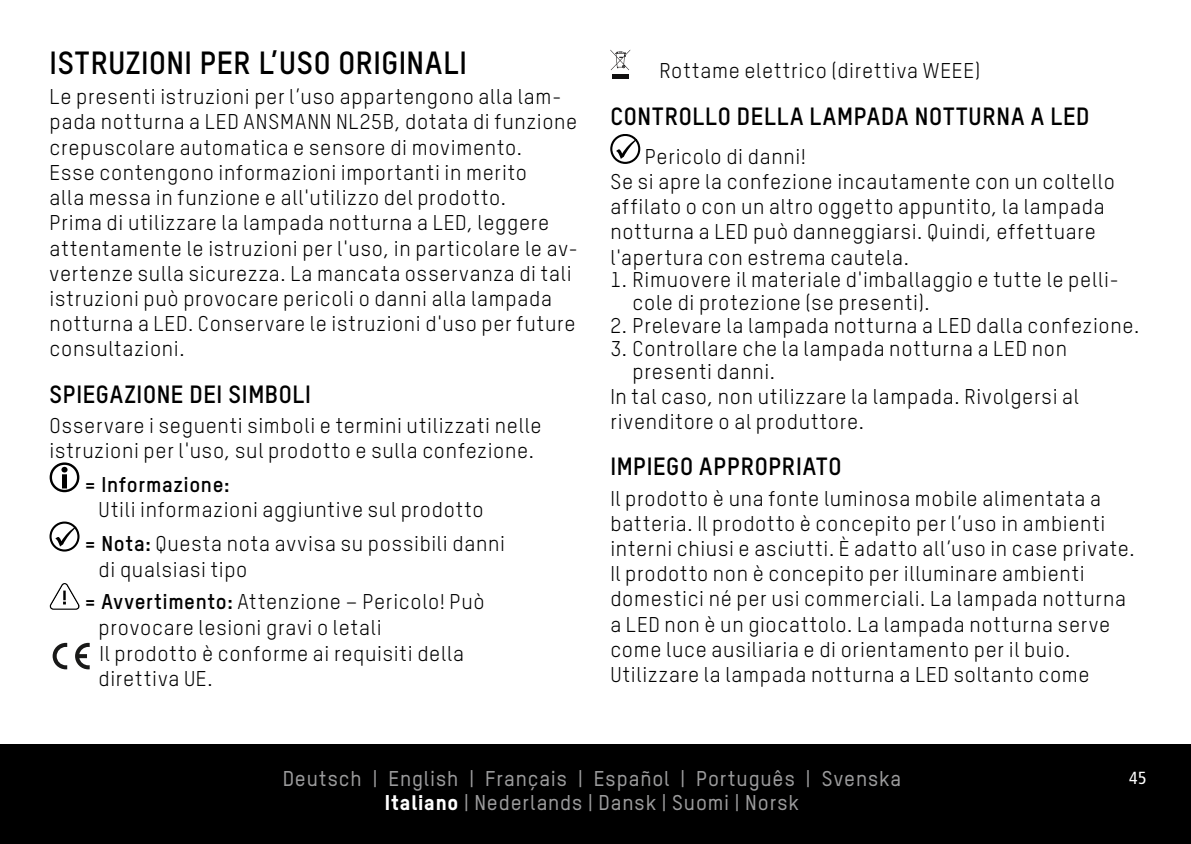
<style>
.page{position:relative;width:1191px;height:844px;background:#fff}
.page>*{position:absolute;margin:0;border:0;box-sizing:border-box;transform-origin:0 0}
.t1{font:700 31.5px "TSTARPRO";letter-spacing:.02em;color:#000}
.t2{font:700 24.5px "TSTARPRO";letter-spacing:.03em;color:#000}
.t3{font:21px/25.2px "TSTARPRO";letter-spacing:.035em;color:#000}
.t4{font:500 21px/24.5px "TSTARPRO";letter-spacing:.04em;color:#9c9c9d;text-align:center}
.t5{font:700 21px "TSTARPRO";letter-spacing:.035em;color:#000}
.t6{font:condensed 17.5px "Frutiger LT Std";color:#fff}
.s1{font-weight:700}
.s2{font-weight:800;color:#fff}
</style>
<div class="page">
<div style="left:0;top:744px;width:1191px;height:99px;background:#000"></div>
<svg style="left:50px;top:462px;width:29px;height:30px"></svg>
<svg style="left:50px;top:521px;width:29px;height:30px"></svg>
<svg style="left:50px;top:583px;width:29px;height:26px"></svg>
<svg style="left:53px;top:642px;width:14px;height:27px"></svg>
<svg style="left:75px;top:642px;width:15px;height:27px"></svg>
<svg style="left:610px;top:50px;width:20px;height:20px"></svg>
<hr style="left:612px;top:74px;width:16px;height:4px;background:#100f0f">
<svg style="left:610px;top:134px;width:30px;height:30px"></svg>
<h1 class="t1" style="left:50px;top:41px;width:419px">ISTRUZIONI PER L’USO ORIGINALI</h1>
<p class="t3" style="left:50px;top:83px;width:530px">Le presenti istruzioni per l’uso appartengono alla lam&shy;pada notturna a LED ANSMANN NL25B, dotata di funzione crepuscolare automatica e sensore di movimento.<br>Esse contengono informazioni importanti in merito<br>alla messa in funzione e all'utilizzo del prodotto.<br>Prima di utilizzare la lampada notturna a LED, leggere attentamente le istruzioni per l'uso, in particolare le av&shy;vertenze sulla sicurezza. La mancata osservanza di tali istruzioni può provocare pericoli o danni alla lampada notturna a LED. Conservare le istruzioni d'uso per future consultazioni.</p>
<p class="t2" style="left:50px;top:377px;width:263px">SPIEGAZIONE DEI SIMBOLI</p>
<p class="t3" style="left:50px;top:412px;width:493px">Osservare i seguenti simboli e termini utilizzati nelle istruzioni per l'uso, sul prodotto e sulla confezione.</p>
<p class="t5" style="left:84px;top:470px;width:147px">= Informazione:</p>
<p class="t3" style="left:84px;top:492px;width:422px;line-height:33.9px;text-align:center">Utili informazioni aggiuntive sul prodotto<br><span class="s1">= Nota:</span> Questa nota avvisa su possibili danni</p>
<p class="t3" style="left:84px;top:551px;width:402px;line-height:32.9px;text-indent:15px">di qualsiasi tipo<br><span class="s1">= Avvertimento:</span> Attenzione – Pericolo! Può</p>
<p class="t3" style="left:99px;top:613px;width:367px">provocare lesioni gravi o letali<br>Il prodotto è conforme ai requisiti della direttiva UE.</p>
<p class="t3" style="left:659px;top:57px;width:322px">Rottame elettrico (direttiva WEEE)</p>
<p class="t2" style="left:610px;top:99px;width:481px">CONTROLLO DELLA LAMPADA NOTTURNA A LED</p>
<p class="t3" style="left:610px;top:143px;width:506px;text-indent:34px">Pericolo di danni!<br>Se si apre la confezione incautamente con un coltello affilato o con un altro oggetto appuntito, la lampada notturna a LED può danneggiarsi. Quindi, effettuare l'apertura con estrema cautela.</p>
<p class="t3" style="left:632px;top:268px;width:488px;line-height:22.8px;text-indent:-22px">1. Rimuovere il materiale d'imballaggio e tutte le pelli&shy;cole di protezione (se presenti).</p>
<p class="t3" style="left:610px;top:312px;width:530px">2. Prelevare la lampada notturna a LED dalla confezione.</p>
<p class="t3" style="left:632px;top:336px;width:436px;line-height:22.8px;text-indent:-22px">3. Controllare che la lampada notturna a LED non presenti danni.</p>
<p class="t3" style="left:610px;top:383px;width:470px">In tal caso, non utilizzare la lampada. Rivolgersi al rivenditore o al produttore.</p>
<p class="t2" style="left:610px;top:450px;width:233px">IMPIEGO APPROPRIATO</p>
<p class="t3" style="left:610px;top:484px;width:526px">Il prodotto è una fonte luminosa mobile alimentata a batteria. Il prodotto è concepito per l’uso in ambienti interni chiusi e asciutti. È adatto all’uso in case private.<br>Il prodotto non è concepito per illuminare ambienti domestici né per usi commerciali. La lampada notturna a LED non è un giocattolo. La lampada notturna serve come luce ausiliaria e di orientamento per il buio.<br>Utilizzare la lampada notturna a LED soltanto come</p>
<p class="t4" style="left:283px;top:764px;width:620px">Deutsch | English | Français | Español | Português | Svenska<br><span class="s2">Italiano</span> | Nederlands | Dansk | Suomi | Norsk</p>
<p class="t6" style="left:1129px;top:767px;width:19px">45</p>
</div>
